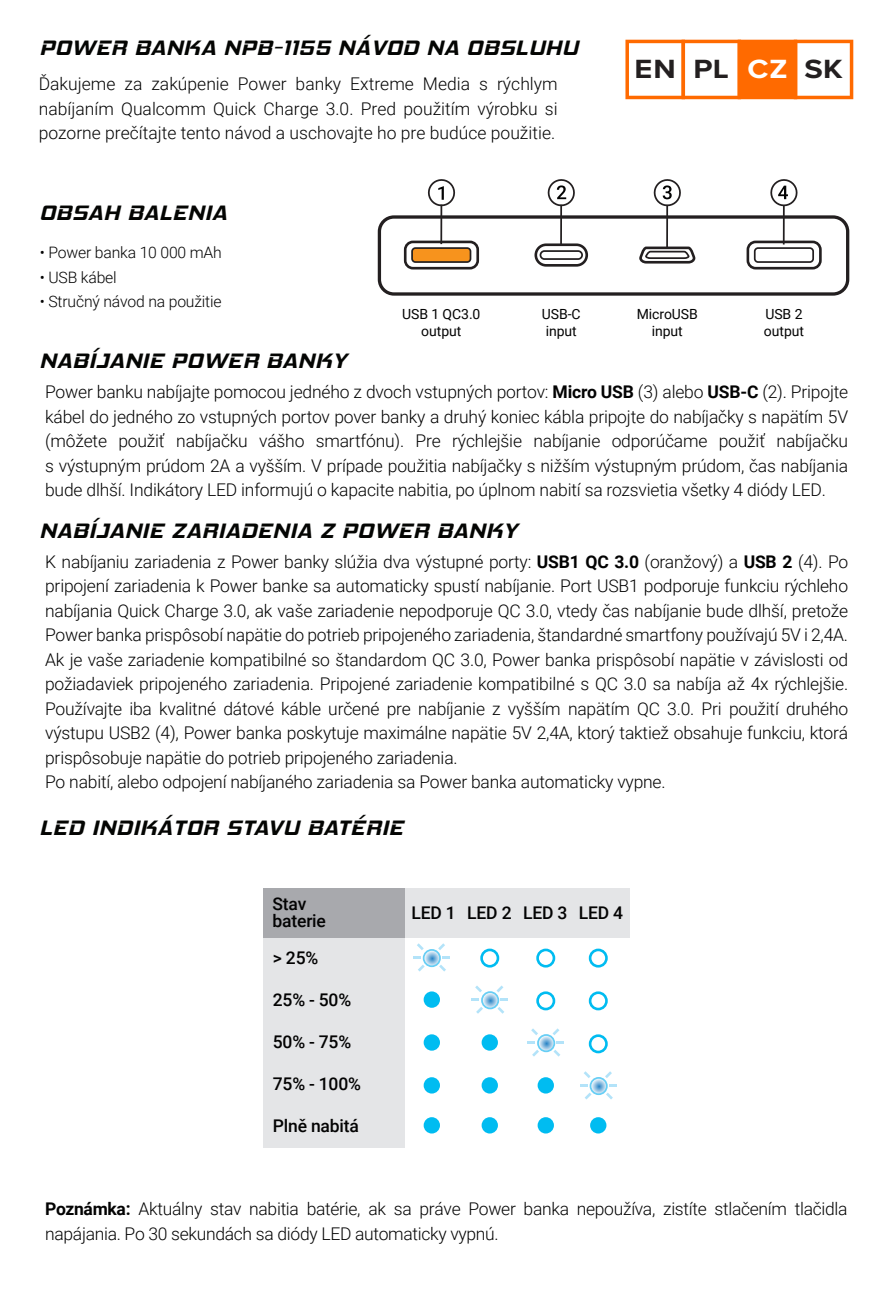
<style>
.page{position:relative;width:893px;height:1290px;background:#fff}
.page>*{position:absolute;margin:0;border:0;box-sizing:border-box;transform-origin:0 0}
.t1{font:700 27.3px "Proxima Nova";letter-spacing:.02em;color:#231f20;scale:1.12 1}
.t2{font:italic 700 21px "Hemi Head Rg";letter-spacing:.03em;color:#040503;scale:1.12 1}
.t3{font:300 17.5px/24.5px "Roboto";letter-spacing:-.01em;color:#030303;text-align:justify}
.t4{font:500 17.5px/17.5px "Roboto";letter-spacing:-.01em;color:#030303}
.t5{font:300 15.75px "Roboto";letter-spacing:-.01em;color:#030303}
.t6{font:14px/17.5px "Roboto";letter-spacing:-.005em;color:#030303;text-align:center}
.s1{color:#fff}
.s2{font-weight:700}
</style>
<div class="page">
<svg style="left:625px;top:40px;width:228px;height:59px"></svg>
<div style="left:378px;top:215px;width:471px;height:81px;border:3px solid #231f20;border-radius:15px"></div>
<div style="left:404px;top:241px;width:75px;height:28px;border:3px solid #231f20;border-radius:8px"></div>
<div style="left:412px;top:248px;width:58px;height:14px;background:#f7931d;border-radius:3px"></div>
<div style="left:411px;top:247px;width:60px;height:16px;border:2px solid #231f20;border-radius:3px"></div>
<div style="left:746px;top:241px;width:76px;height:28px;border:3px solid #231f20;border-radius:8px"></div>
<div style="left:754px;top:247px;width:60px;height:16px;border:2px solid #231f20;border-radius:3px"></div>
<div style="left:639px;top:247px;width:56px;height:17px;border:3px solid #231f20;border-radius:5px"></div>
<svg style="left:644px;top:250px;width:46px;height:9px"></svg>
<div style="left:534px;top:243px;width:54px;height:24px;border:3px solid #231f20;border-radius:10px"></div>
<div style="left:540px;top:250px;width:43px;height:10px;border:2px solid #231f20;border-radius:4px"></div>
<hr style="left:440px;top:205px;width:2px;height:39px;background:#231f20">
<svg style="left:427px;top:179px;width:29px;height:28px"></svg>
<hr style="left:560px;top:205px;width:2px;height:41px;background:#231f20">
<svg style="left:547px;top:179px;width:28px;height:28px"></svg>
<hr style="left:666px;top:205px;width:2px;height:43px;background:#231f20">
<svg style="left:653px;top:179px;width:28px;height:28px"></svg>
<hr style="left:783px;top:205px;width:2px;height:39px;background:#231f20">
<svg style="left:770px;top:179px;width:28px;height:28px"></svg>
<div style="left:404px;top:888px;width:226px;height:50px;background:#e4e5e7"></div>
<div style="left:263px;top:938px;width:141px;height:209px;background:#e4e5e7"></div>
<div style="left:263px;top:888px;width:141px;height:50px;background:#a8a9ad"></div>
<svg style="left:424px;top:950px;width:16px;height:16px"></svg>
<div style="left:423px;top:949px;width:18px;height:18px;border:2px solid #67cef5;border-radius:50%"></div>
<svg style="left:438px;top:943px;width:7px;height:7px"></svg>
<svg style="left:439px;top:956px;width:11px;height:15px"></svg>
<svg style="left:413px;top:956px;width:12px;height:15px"></svg>
<svg style="left:417px;top:943px;width:7px;height:7px"></svg>
<svg style="left:482px;top:992px;width:16px;height:16px"></svg>
<div style="left:481px;top:991px;width:18px;height:18px;border:2px solid #67cef5;border-radius:50%"></div>
<svg style="left:501px;top:998px;width:7px;height:3px"></svg>
<svg style="left:496px;top:985px;width:7px;height:7px"></svg>
<svg style="left:497px;top:1007px;width:7px;height:7px"></svg>
<svg style="left:472px;top:998px;width:7px;height:3px"></svg>
<svg style="left:476px;top:1007px;width:7px;height:7px"></svg>
<svg style="left:475px;top:985px;width:7px;height:7px"></svg>
<svg style="left:538px;top:1035px;width:16px;height:16px"></svg>
<div style="left:537px;top:1034px;width:18px;height:18px;border:2px solid #67cef5;border-radius:50%"></div>
<svg style="left:557px;top:1041px;width:7px;height:3px"></svg>
<svg style="left:552px;top:1028px;width:7px;height:7px"></svg>
<svg style="left:553px;top:1050px;width:7px;height:6px"></svg>
<svg style="left:528px;top:1041px;width:7px;height:3px"></svg>
<svg style="left:532px;top:1050px;width:7px;height:6px"></svg>
<svg style="left:531px;top:1028px;width:7px;height:7px"></svg>
<svg style="left:590px;top:1078px;width:17px;height:16px"></svg>
<div style="left:590px;top:1077px;width:18px;height:18px;border:2px solid #67cef5;border-radius:50%"></div>
<svg style="left:605px;top:1071px;width:7px;height:7px"></svg>
<svg style="left:606px;top:1084px;width:10px;height:15px"></svg>
<svg style="left:580px;top:1084px;width:7px;height:2px"></svg>
<svg style="left:585px;top:1092px;width:6px;height:7px"></svg>
<svg style="left:584px;top:1071px;width:7px;height:7px"></svg>
<div style="left:480px;top:948px;width:19px;height:19px;border:3px solid #00bcf1;border-radius:50%"></div>
<div style="left:424px;top:991px;width:16px;height:17px;background:#00bcf1;border-radius:50%"></div>
<div style="left:424px;top:1034px;width:16px;height:16px;background:#00bcf1;border-radius:50%"></div>
<div style="left:424px;top:1077px;width:16px;height:16px;background:#00bcf1;border-radius:50%"></div>
<div style="left:424px;top:1117px;width:16px;height:16px;background:#00bcf1;border-radius:50%"></div>
<div style="left:482px;top:1034px;width:16px;height:16px;background:#00bcf1;border-radius:50%"></div>
<div style="left:482px;top:1077px;width:16px;height:16px;background:#00bcf1;border-radius:50%"></div>
<div style="left:482px;top:1117px;width:16px;height:16px;background:#00bcf1;border-radius:50%"></div>
<div style="left:538px;top:1077px;width:16px;height:16px;background:#00bcf1;border-radius:50%"></div>
<div style="left:538px;top:1117px;width:16px;height:16px;background:#00bcf1;border-radius:50%"></div>
<div style="left:590px;top:1117px;width:16px;height:16px;background:#00bcf1;border-radius:50%"></div>
<div style="left:536px;top:948px;width:19px;height:19px;border:3px solid #00bcf1;border-radius:50%"></div>
<div style="left:589px;top:948px;width:19px;height:19px;border:3px solid #00bcf1;border-radius:50%"></div>
<div style="left:536px;top:991px;width:19px;height:19px;border:3px solid #00bcf1;border-radius:50%"></div>
<div style="left:589px;top:991px;width:19px;height:19px;border:3px solid #00bcf1;border-radius:50%"></div>
<div style="left:589px;top:1034px;width:19px;height:19px;border:3px solid #00bcf1;border-radius:50%"></div>
<p class="t2" style="left:39px;top:36px;width:482px">POWER BANKA NPB-1155 NÁVOD NA OBSLUHU</p>
<p class="t3" style="left:39px;top:71px;width:520px">Ďakujeme za zakúpenie Power banky Extreme Media s rýchlym nabíjaním Qualcomm Quick Charge 3.0. Pred použitím výrobku si pozorne prečítajte tento návod a uschovajte ho pre budúce použitie.</p>
<p class="t2" style="left:39px;top:200px;width:169px">OBSAH BALENIA</p>
<h1 class="t1" style="left:635px;top:48px;width:187px">EN PL <span class="s1">CZ</span> SK</h1>
<p class="t5" style="left:40px;top:242px;width:183px">• Power banka 10 000 mAh</p>
<p class="t5" style="left:40px;top:266px;width:78px">• USB kábel</p>
<p class="t5" style="left:40px;top:291px;width:183px">• Stručný návod na použitie</p>
<p class="t2" style="left:39px;top:348px;width:276px">NABÍJANIE POWER BANKY</p>
<p class="t6" style="left:402px;top:304px;width:80px">USB 1 QC3.0 output</p>
<p class="t6" style="left:542px;top:304px;width:40px;text-align:left">USB-C input</p>
<p class="t6" style="left:764px;top:304px;width:42px;text-align:left">USB 2 output</p>
<p class="t6" style="left:637px;top:304px;width:63px">MicroUSB input</p>
<p class="t3" style="left:45px;top:379px;width:805px">Power banku nabíjajte pomocou jedného z dvoch vstupných portov: <span class="s2">Micro USB</span> (3) alebo <span class="s2">USB-C</span> (2). Pripojte kábel do jedného zo vstupných portov pover banky a druhý koniec kábla pripojte do nabíjačky s napätím 5V (môžete použiť nabíjačku vášho smartfónu). Pre rýchlejšie nabíjanie odporúčame použiť nabíjačku s výstupným prúdom 2A a vyšším. V prípade použitia nabíjačky s nižším výstupným prúdom, čas nabíjania bude dlhší. Indikátory LED informujú o kapacite nabitia, po úplnom nabití sa rozsvietia všetky 4 diódy LED.</p>
<p class="t2" style="left:39px;top:518px;width:428px">NABÍJANIE ZARIADENIA Z POWER BANKY</p>
<p class="t3" style="left:45px;top:548px;width:805px;text-align:left">K nabíjaniu zariadenia z Power banky slúžia dva výstupné porty: <span class="s2">USB1 QC 3.0</span> (oranžový) a <span class="s2">USB 2</span> (4). Po pripojení zariadenia k Power banke sa automaticky spustí nabíjanie. Port USB1 podporuje funkciu rýchleho nabíjania Quick Charge 3.0, ak vaše zariadenie nepodporuje QC 3.0, vtedy čas nabíjanie bude dlhší, pretože Power banka prispôsobí napätie do potrieb pripojeného zariadenia, štandardné smartfony používajú 5V i 2,4A.<br>Ak je vaše zariadenie kompatibilné so štandardom QC 3.0, Power banka prispôsobí napätie v závislosti od požiadaviek pripojeného zariadenia. Pripojené zariadenie kompatibilné s QC 3.0 sa nabíja až 4x rýchlejšie.<br>Používajte iba kvalitné dátové káble určené pre nabíjanie z vyšším napätím QC 3.0. Pri použití druhého výstupu USB2 (4), Power banka poskytuje maximálne napätie 5V 2,4A, ktorý taktiež obsahuje funkciu, ktorá prispôsobuje napätie do potrieb pripojeného zariadenia.<br>Po nabití, alebo odpojení nabíjaného zariadenia sa Power banka automaticky vypne.</p>
<p class="t2" style="left:39px;top:815px;width:326px">LED INDIKÁTOR STAVU BATÉRIE</p>
<p class="t4" style="left:273px;top:894px;width:55px">Stav baterie</p>
<p class="t4" style="left:273px;top:948px;width:47px">&gt; 25%</p>
<p class="t4" style="left:273px;top:990px;width:80px">25% - 50%</p>
<p class="t4" style="left:273px;top:1032px;width:80px">50% - 75%</p>
<p class="t4" style="left:273px;top:1074px;width:90px">75% - 100%</p>
<p class="t4" style="left:273px;top:1116px;width:88px">Plně nabitá</p>
<p class="t4" style="left:411px;top:903px;width:213px">LED 1 LED 2 LED 3 LED 4</p>
<p class="t3" style="left:45px;top:1196px;width:804px"><span class="s2">Poznámka:</span> Aktuálny stav nabitia batérie, ak sa práve Power banka nepoužíva, zistíte stlačením tlačidla napájania. Po 30 sekundách sa diódy LED automaticky vypnú.</p>
</div>
